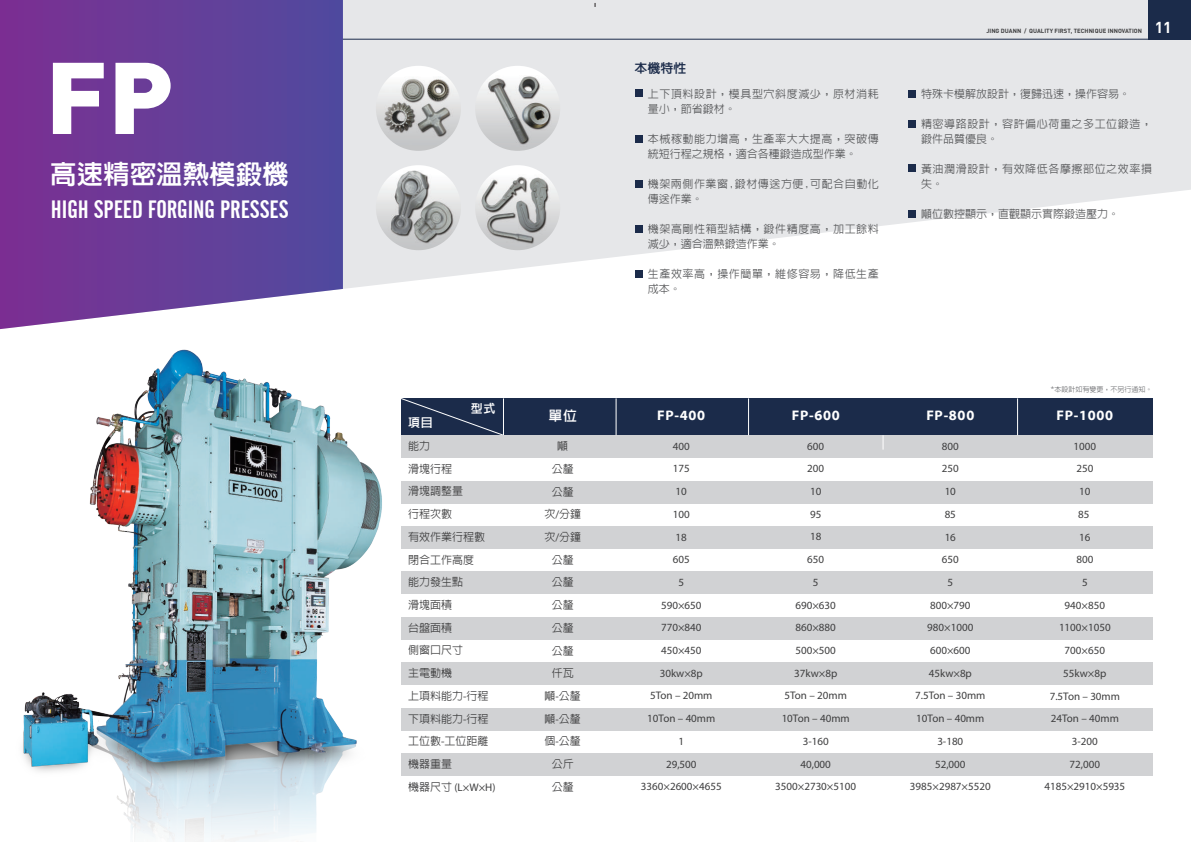
<style>
.page{position:relative;width:1191px;height:842px;background:#fff}
.page>*{position:absolute;margin:0;border:0;box-sizing:border-box;transform-origin:0 0}
.t1{font:900 100px "DIN";color:#fff;scale:1.05 1}
.t2{font:26.5px "Lin Gothic Extra";color:#fff}
.t3{font:25px "Alternate Gothic No 2 BT";color:#fff}
.t4{font:700 15.7px "DIN";color:#fff}
.t5{font:700 14px "Myriad Web Pro";letter-spacing:.05em;color:#fff}
.t6{font:14px "Lin Gothic Extra";color:#fff}
.t7{font:13px "Lin Gothic Extra";color:#1b2b4a}
.t8{font:12px "Lin Gothic Extra";color:#fff}
.t9{font:11px/22.7px "Myriad";color:#3e3e3f;text-align:center}
.t10{font:500 11px/15px "Lin Gothic";letter-spacing:.05em;color:#57585a}
.t11{font:500 11px/22.7px "Lin Gothic";color:#3e3e3f}
.t12{font:500 11px/15px "Lin Gothic";letter-spacing:.025em;color:#57585a}
.t13{font:500 11px "Lin Gothic";color:#57585a}
.t14{font:500 7px "Lin Gothic";color:#6c6d70}
.t15{font:700 6px "DIN";color:#3e3e3f}
.s1{font-family:"Myriad";font-weight:400}
.s2{font-family:"Lin Gothic";font-weight:500}
</style>
<div class="page">
<svg style="left:343px;top:0;width:848px;height:289px;fill:#e6e7e9"></svg>
<hr style="left:341px;top:39px;width:807px;height:1px;background:#1b2b4a">
<div style="left:1148px;top:0;width:43px;height:39px;background:#1b2b4a"></div>
<div style="left:401px;top:398px;width:751px;height:37px;background:#1b2b4a"></div>
<svg style="left:401px;top:398px;width:103px;height:37px"></svg>
<div style="left:401px;top:435px;width:751px;height:23px;background:#d1d2d4"></div>
<div style="left:401px;top:481px;width:751px;height:22px;background:#d1d2d4"></div>
<div style="left:401px;top:526px;width:751px;height:23px;background:#d1d2d4"></div>
<div style="left:401px;top:571px;width:751px;height:23px;background:#d1d2d4"></div>
<div style="left:401px;top:617px;width:751px;height:23px;background:#d1d2d4"></div>
<div style="left:401px;top:662px;width:751px;height:23px;background:#d1d2d4"></div>
<div style="left:401px;top:708px;width:751px;height:22px;background:#d1d2d4"></div>
<div style="left:401px;top:753px;width:751px;height:23px;background:#d1d2d4"></div>
<hr style="left:615px;top:398px;width:1px;height:37px;background:#fff">
<hr style="left:748px;top:398px;width:1px;height:37px;background:#fff">
<svg style="left:882px;top:435px;width:1px;height:15px"></svg>
<hr style="left:1017px;top:398px;width:1px;height:37px;background:#fff">
<img style="left:376px;top:66px;width:85px;height:85px;border-radius:43px">
<img style="left:475px;top:66px;width:85px;height:85px;border-radius:43px">
<img style="left:376px;top:165px;width:85px;height:85px;border-radius:43px">
<img style="left:475px;top:165px;width:85px;height:85px;border-radius:43px">
<div style="left:908px;top:90px;width:7px;height:7px;background:#1b2b4a"></div>
<div style="left:908px;top:120px;width:7px;height:8px;background:#1b2b4a"></div>
<div style="left:908px;top:164px;width:7px;height:8px;background:#1b2b4a"></div>
<div style="left:908px;top:210px;width:7px;height:8px;background:#1b2b4a"></div>
<div style="left:635px;top:89px;width:8px;height:8px;background:#1b2b4a"></div>
<div style="left:635px;top:135px;width:8px;height:7px;background:#1b2b4a"></div>
<div style="left:635px;top:180px;width:8px;height:7px;background:#1b2b4a"></div>
<div style="left:635px;top:225px;width:8px;height:7px;background:#1b2b4a"></div>
<div style="left:635px;top:270px;width:8px;height:8px;background:#1b2b4a"></div>
<svg style="left:0;top:0;width:343px;height:329px;background:#6b439b"></svg>
<img style="left:6px;top:319px;width:376px;height:523px">
<h1 class="t1" style="left:45px;top:31px;width:124px">FP</h1>
<h2 class="t2" style="left:50px;top:161px;width:240px">高速精密溫熱模鍛機</h2>
<h3 class="t3" style="left:51px;top:195px;width:239px">HIGH SPEED FORGING PRESSES</h3>
<p class="t8" style="left:408px;top:416px;width:26px">項目</p>
<p class="t8" style="left:471px;top:402px;width:26px">型式</p>
<p class="t11" style="left:408px;top:434px;width:82px">能力<br>滑塊行程<br>滑塊調整量<br>行程次數<br>有效作業行程數閉合工作高度<br>能力發生點<br>滑塊面積<br>台盤面積<br>側窗口尺寸<br>主電動機<br>上項料能力<span class="s1">-</span>行程下項料能力<span class="s1">-</span>行程工位數<span class="s1">-</span>工位距離機器重量</p>
<p class="t9" style="left:408px;top:776px;width:89px"><span class="s2">機器尺寸</span> (L×W×H)</p>
<p class="t7" style="left:634px;top:62px;width:53px">本機特性</p>
<p class="t10" style="left:648px;top:87px;width:232px">上下頂料設計，模具型穴斜度減少，原材消耗量小，節省鍛材。</p>
<p class="t12" style="left:648px;top:132px;width:232px">本械稼動能力增高，生產率大大提高，突破傳統短行程之規格，適合各種鍛造成型作業。</p>
<p class="t10" style="left:648px;top:177px;width:232px">機架兩側作業窗,鍛材傳送方便,可配合自動化傳送作業。</p>
<p class="t10" style="left:648px;top:222px;width:232px">機架高剛性箱型結構，鍛件精度高，加工餘料減少，適合溫熱鍛造作業。</p>
<p class="t10" style="left:648px;top:267px;width:232px">生產效率高，操作簡單，維修容易，降低生產成本。</p>
<p class="t15" style="left:986px;top:27px;width:157px">JING DUANN / QUALITY FIRST, TECHNIQUE INNOVATION</p>
<h3 class="t4" style="left:1154px;top:17px;width:19px">11</h3>
<p class="t13" style="left:921px;top:88px;width:210px">特殊卡模解放設計，復歸迅速，操作容易。</p>
<p class="t10" style="left:921px;top:117px;width:232px">精密導路設計，容許偏心荷重之多工位鍛造，鍛件品質優良。</p>
<p class="t10" style="left:921px;top:162px;width:232px">黃油潤滑設計，有效降低各摩擦部位之效率損失。</p>
<p class="t13" style="left:921px;top:208px;width:199px">噸位數控顯示，直觀顯示實際鍛造壓力。</p>
<p class="t14" style="left:1050px;top:385px;width:103px">*本設計如有變更，不另行通知。</p>
<p class="t6" style="left:548px;top:409px;width:30px">單位</p>
<p class="t5" style="left:657px;top:408px;width:49px">FP-400</p>
<p class="t5" style="left:791px;top:408px;width:49px">FP-600</p>
<p class="t5" style="left:926px;top:408px;width:49px">FP-800</p>
<p class="t5" style="left:1056px;top:408px;width:58px">FP-1000</p>
<p class="t11" style="left:544px;top:435px;width:38px;text-align:center">噸<br>公釐<br>公釐次<span class="s1">/</span>分鐘次<span class="s1">/</span>分鐘公釐<br>公釐<br>公釐<br>公釐<br>公釐<br>仟瓦噸<span class="s1">-</span>公釐噸<span class="s1">-</span>公釐個<span class="s1">-</span>公釐公斤<br>公釐</p>
<p class="t9" style="left:641px;top:435px;width:82px">400<br>175<br>10<br>100<br>18<br>605<br>5<br>590×650<br>770×840<br>450×450<br>30kw×8p<br>5Ton – 20mm<br>10Ton – 40mm<br>1<br>29,500<br>3360×2600×4655</p>
<p class="t9" style="left:775px;top:435px;width:82px">600<br>200<br>10<br>95<br>18<br>650<br>5<br>690×630<br>860×880<br>500×500<br>37kw×8p<br>5Ton – 20mm<br>10Ton – 40mm<br>3-160<br>40,000<br>3500×2730×5100</p>
<p class="t9" style="left:910px;top:435px;width:82px">800<br>250<br>10<br>85<br>16<br>650<br>5<br>800×790<br>980×1000<br>600×600<br>45kw×8p<br>7.5Ton – 30mm<br>10Ton – 40mm<br>3-180<br>52,000<br>3985×2987×5520</p>
<p class="t9" style="left:1044px;top:435px;width:82px">1000<br>250<br>10<br>85<br>16<br>800<br>5<br>940×850<br>1100×1050<br>700×650<br>55kw×8p<br>7.5Ton – 30mm<br>24Ton – 40mm<br>3-200<br>72,000<br>4185×2910×5935</p>
</div>
